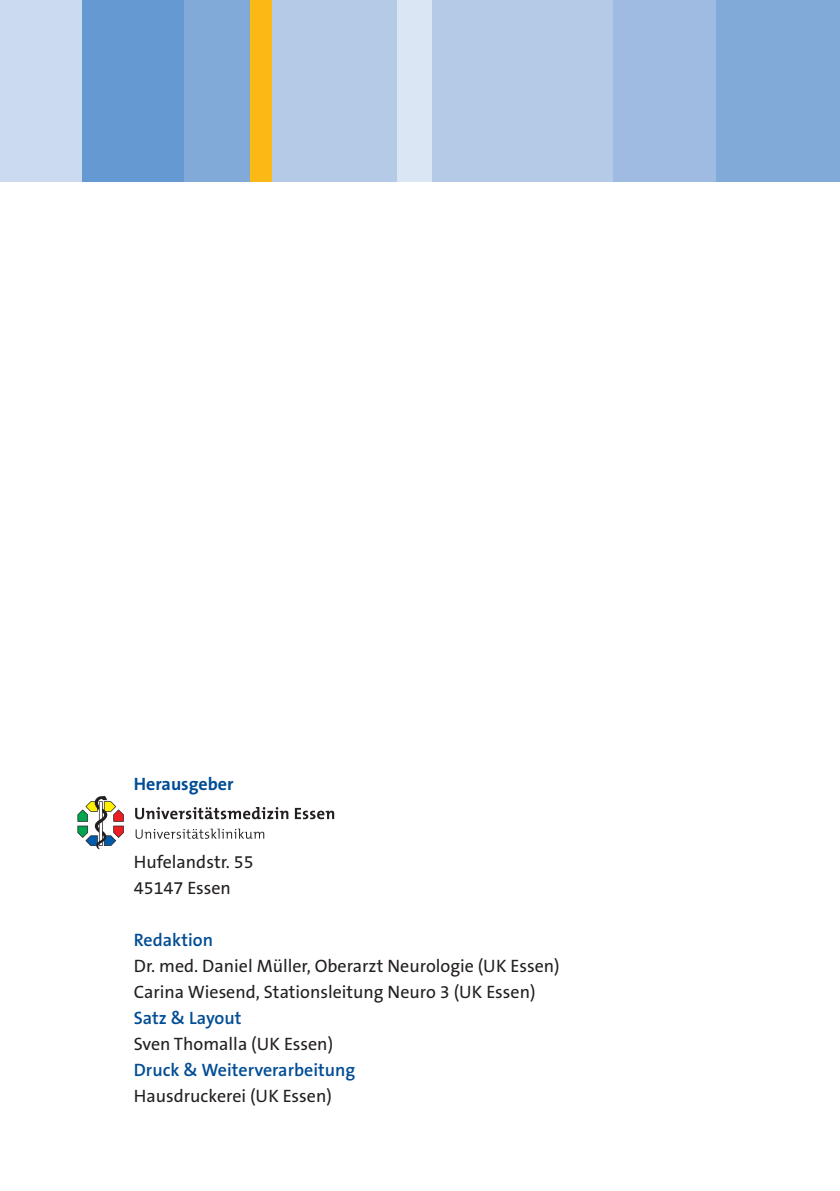
<style>
.page{position:relative;width:840px;height:1191px;background:#fff}
.page>*{position:absolute;margin:0;border:0;box-sizing:border-box;transform-origin:0 0}
.Fließtext{font:18px "The Sans B5 Plain";color:#231f20}
.Fließtext-2{font:600 18px "The Sans B6";color:#014d95}
.Fließtext-3{font:700 18px "The Sans B7";color:#014d95}
</style>
<div class="page">
<div style="left:714px;top:0;width:125px;height:181px;background:#81aad9"></div>
<div style="left:612px;top:0;width:102px;height:181px;background:#9fbbe1"></div>
<div style="left:431px;top:0;width:181px;height:181px;background:#b5cae7"></div>
<div style="left:397px;top:0;width:34px;height:181px;background:#dbe6f4"></div>
<div style="left:249px;top:0;width:23px;height:181px;background:#fcb814"></div>
<div style="left:272px;top:0;width:125px;height:181px;background:#b5cae7"></div>
<div style="left:0;top:0;width:82px;height:181px;background:#ccdaef"></div>
<div style="left:82px;top:0;width:102px;height:181px;background:#6599d1"></div>
<div style="left:184px;top:0;width:65px;height:181px;background:#81aad9"></div>
<svg style="left:77px;top:796px;width:47px;height:53px"></svg>
<svg style="left:135px;top:807px;width:153px;height:12px"></svg>
<svg style="left:295px;top:808px;width:39px;height:11px"></svg>
<svg style="left:135px;top:828px;width:129px;height:10px"></svg>
<p class="Fließtext-3" style="left:134px;top:774px;width:101px">Herausgeber</p>
<p class="Fließtext" style="left:134px;top:852px;width:121px">Hufelandstr. 55</p>
<p class="Fließtext" style="left:134px;top:878px;width:99px">45147 Essen</p>
<p class="Fließtext-2" style="left:134px;top:930px;width:81px">Redaktion</p>
<p class="Fließtext" style="left:134px;top:956px;width:427px">Dr. med. Daniel Müller, Oberarzt Neurologie (UK Essen)</p>
<p class="Fließtext" style="left:134px;top:982px;width:403px">Carina Wiesend, Stationsleitung Neuro 3 (UK Essen)</p>
<p class="Fließtext-2" style="left:134px;top:1008px;width:109px">Satz &amp; Layout</p>
<p class="Fließtext" style="left:134px;top:1034px;width:201px">Sven Thomalla (UK Essen)</p>
<p class="Fließtext-2" style="left:134px;top:1060px;width:223px">Druck &amp; Weiterverarbeitung</p>
<p class="Fließtext" style="left:134px;top:1086px;width:199px">Hausdruckerei (UK Essen)</p>
</div>
